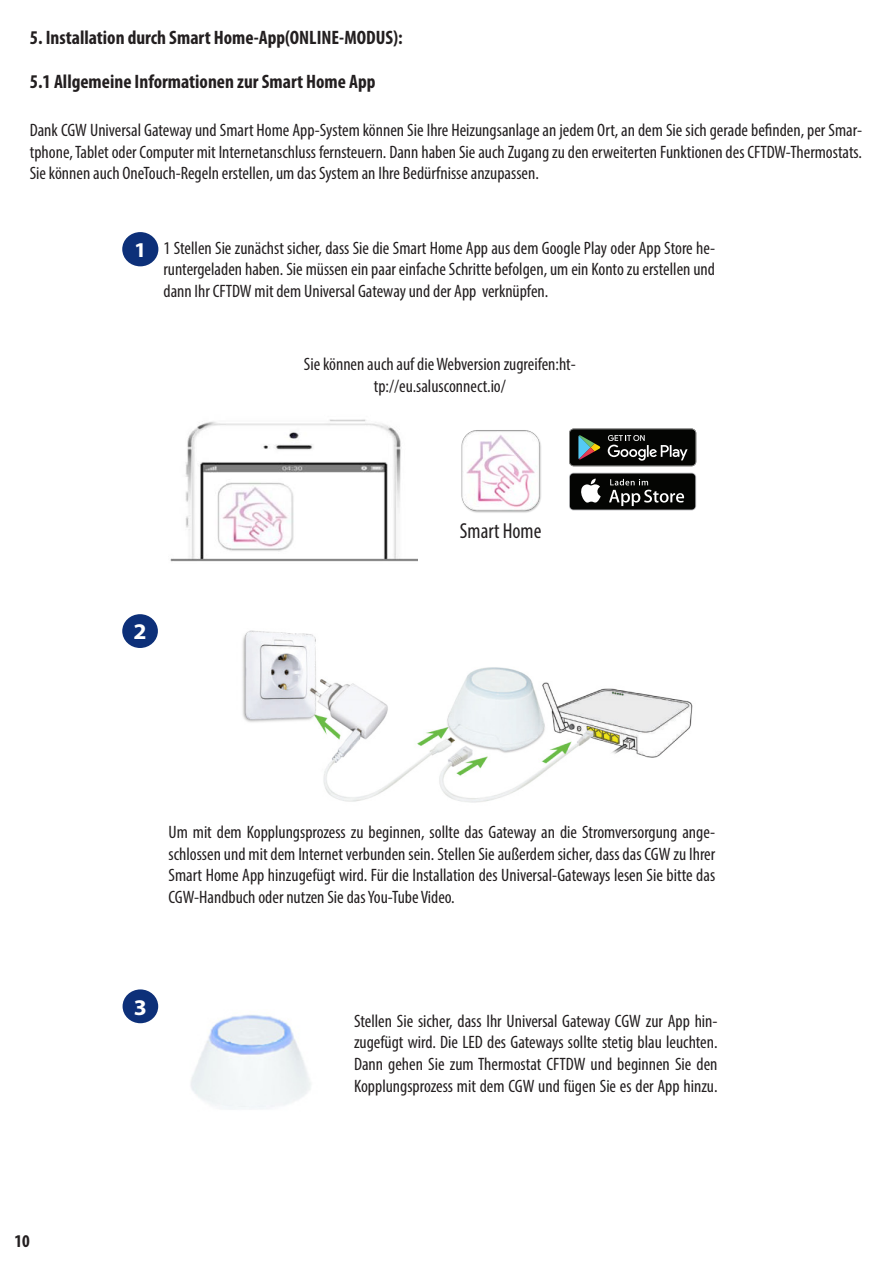
<style>
.page{position:relative;width:893px;height:1263px;background:#fff}
.page>*{position:absolute;margin:0;border:0;box-sizing:border-box;transform-origin:0 0}
.t1{font:700 22.5px "Myriad Pro";color:#fff;scale:1.05 1}
.t2{font:condensed 21.75px "Myriad Pro";color:#231f20}
.t3{font:700 21.15px "Myriad Pro";color:#fff;scale:1.05 1}
.Tytuł_rozdziału{font:700 condensed 19.5px "Myriad Pro";color:#231f20}
.t4{font:condensed 18px/21.6px "Myriad Pro";color:#231f20;text-align:justify}
.t5{font:700 condensed 18px "Myriad Pro";color:#231f20}
</style>
<div class="page">
<img style="left:191px;top:1014px;width:120px;height:95px">
<img style="left:242px;top:630px;width:451px;height:173px">
<div style="left:123px;top:989px;width:35px;height:34px;background:#0d3079;border-radius:50%"></div>
<div style="left:122px;top:614px;width:36px;height:34px;background:#0d3079;border-radius:50%"></div>
<img style="left:461px;top:430px;width:80px;height:83px">
<img style="left:170px;top:419px;width:248px;height:143px">
<div style="left:122px;top:232px;width:36px;height:34px;background:#0d3079;border-radius:50%"></div>
<svg style="left:570px;top:428px;width:127px;height:47px"></svg>
<svg style="left:569px;top:429px;width:127px;height:37px;background:#292c29"></svg>
<svg style="left:569px;top:473px;width:127px;height:37px"></svg>
<div style="left:570px;top:474px;width:125px;height:35px;background:#040503;border-radius:4px"></div>
<svg style="left:581px;top:479px;width:20px;height:24px"></svg>
<svg style="left:609px;top:479px;width:75px;height:27px"></svg>
<p class="Tytuł_rozdziału" style="left:30px;top:26px;width:374px">5. Installation durch Smart Home-App(ONLINE-MODUS):</p>
<p class="Tytuł_rozdziału" style="left:30px;top:70px;width:347px">5.1 Allgemeine Informationen zur Smart Home App</p>
<p class="t4" style="left:30px;top:119px;width:834px">Dank CGW Universal Gateway und Smart Home App-System können Sie Ihre Heizungsanlage an jedem Ort, an dem Sie sich gerade befinden, per Smar&shy;tphone, Tablet oder Computer mit Internetanschluss fernsteuern. Dann haben Sie auch Zugang zu den erweiterten Funktionen des CFTDW-Thermostats.<br>Sie können auch OneTouch-Regeln erstellen, um das System an Ihre Bedürfnisse anzupassen.</p>
<p class="t3" style="left:134px;top:236px;width:13px">1</p>
<p class="t4" style="left:163px;top:237px;width:553px">1 Stellen Sie zunächst sicher, dass Sie die Smart Home App aus dem Google Play oder App Store he&shy;runtergeladen haben. Sie müssen ein paar einfache Schritte befolgen, um ein Konto zu erstellen und dann Ihr CFTDW mit dem Universal Gateway und der App verknüpfen.</p>
<p class="t4" style="left:304px;top:353px;width:274px;text-align:center">Sie können auch auf die Webversion zugreifen:ht&shy;tp://eu.salusconnect.io/</p>
<p class="t5" style="left:14px;top:1229px;width:17px">10</p>
<p class="t1" style="left:133px;top:617px;width:14px">2</p>
<p class="t2" style="left:460px;top:518px;width:83px">Smart Home</p>
<p class="t4" style="left:168px;top:821px;width:548px">Um mit dem Kopplungsprozess zu beginnen, sollte das Gateway an die Stromversorgung ange&shy;schlossen und mit dem Internet verbunden sein. Stellen Sie außerdem sicher, dass das CGW zu Ihrer Smart Home App hinzugefügt wird. Für die Installation des Universal-Gateways lesen Sie bitte das CGW-Handbuch oder nutzen Sie das You-Tube Video.</p>
<p class="t1" style="left:134px;top:992px;width:14px">3</p>
<p class="t4" style="left:354px;top:1010px;width:365px">Stellen Sie sicher, dass Ihr Universal Gateway CGW zur App hin&shy;zugefügt wird. Die LED des Gateways sollte stetig blau leuchten.<br>Dann gehen Sie zum Thermostat CFTDW und beginnen Sie den Kopplungsprozess mit dem CGW und fügen Sie es der App hinzu.</p>
</div>
